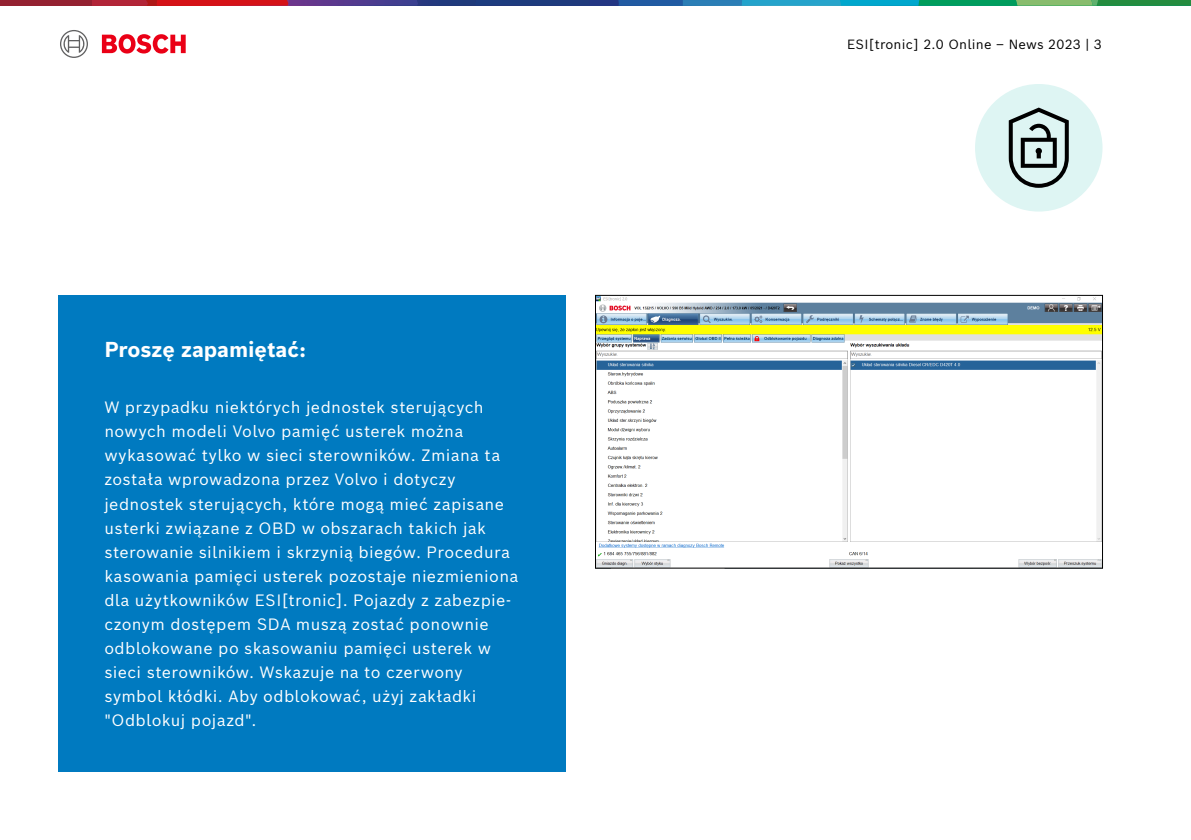
<style>
.page{position:relative;width:1191px;height:840px;background:#fff}
.page>*{position:absolute;margin:0;border:0;box-sizing:border-box;transform-origin:0 0}
.t1{font:700 21px "Bosch Sans";letter-spacing:-.005em;color:#fff}
.t2{font:16px/24px "Bosch Sans";letter-spacing:.02em;color:#fff}
.t3{font:13px "Bosch Sans";letter-spacing:.02em;color:#000}
</style>
<div class="page">
<div style="left:59px;top:295px;width:507px;height:475px;background:#007ac0"></div>
<svg style="left:102px;top:34px;width:84px;height:20px"></svg>
<svg style="left:60px;top:30px;width:28px;height:28px"></svg>
<div style="left:0;top:0;width:92px;height:6px;background:#942131"></div>
<svg style="left:92px;top:0;width:1099px;height:6px;background:#476377"></svg>
<div style="left:975px;top:84px;width:127px;height:127px;background:#def5f3;border-radius:50%"></div>
<img style="left:597px;top:297px;width:503px;height:269px">
<div style="left:595px;top:295px;width:507px;height:273px;border:1px solid #000"></div>
<svg style="left:1008px;top:107px;width:60px;height:81px"></svg>
<h1 class="t1" style="left:104px;top:332px;width:203px">Proszę zapamiętać:</h1>
<p class="t2" style="left:104px;top:394px;width:415px">W przypadku niektórych jednostek sterujących nowych modeli Volvo pamięć usterek można wykasować tylko w sieci sterowników. Zmiana ta została wprowadzona przez Volvo i dotyczy jednostek sterujących, które mogą mieć zapisane usterki związane z OBD w obszarach takich jak sterowanie silnikiem i skrzynią biegów. Procedura kasowania pamięci usterek pozostaje niezmieniona dla użytkowników ESI[tronic]. Pojazdy z zabezpie&shy;czonym dostępem SDA muszą zostać ponownie odblokowane po skasowaniu pamięci usterek w sieci sterowników. Wskazuje na to czerwony symbol kłódki. Aby odblokować, użyj zakładki "Odblokuj pojazd".</p>
<p class="t3" style="left:847px;top:33px;width:256px">ESI[tronic] 2.0 Online – News 2023 | 3</p>
</div>
